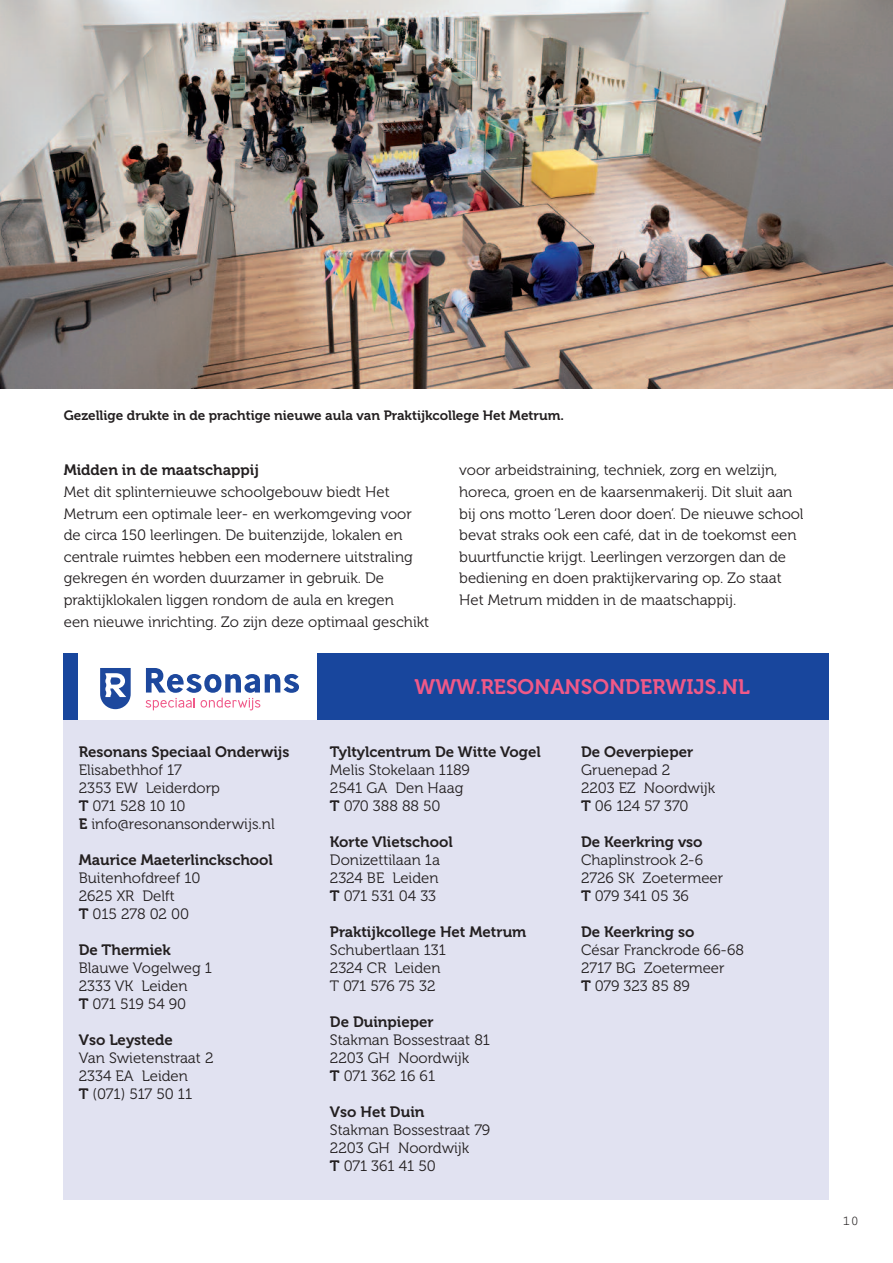
<style>
.page{position:relative;width:893px;height:1263px;background:#fff}
.page>*{position:absolute;margin:0;border:0;box-sizing:border-box;transform-origin:0 0}
.t1{font:21px "Museo 700";color:#f05988}
.t2{font:15px/18px "Museo 300";color:#231f20}
.t3{font:15px "Museo 700";color:#231f20}
.t4{font:13.5px "Museo 700";color:#231f20}
.t5{font:13.5px "Courier";color:#231f20}
.s1{font-family:"Museo 700"}
</style>
<div class="page">
<div style="left:64px;top:655px;width:765px;height:544px;background:#e1e2f1"></div>
<div style="left:64px;top:653px;width:765px;height:66px;background:#18469d"></div>
<div style="left:79px;top:653px;width:238px;height:66px;background:#fff"></div>
<svg style="left:145px;top:668px;width:154px;height:42px"></svg>
<svg style="left:100px;top:668px;width:31px;height:41px"></svg>
<img style="left:0;top:0;width:893px;height:388px">
<p class="t4" style="left:64px;top:410px;width:502px">Gezellige drukte in de prachtige nieuwe aula van Praktijkcollege Het Metrum.</p>
<p class="t3" style="left:64px;top:465px;width:197px">Midden in de maatschappij</p>
<p class="t2" style="left:64px;top:482px;width:367px;line-height:21.6px">Met dit splinternieuwe schoolgebouw biedt Het Metrum een optimale leer- en werkomgeving voor de circa 150 leerlingen. De buitenzijde, lokalen en centrale ruimtes hebben een modernere uitstraling gekregen én worden duurzamer in gebruik. De praktijklokalen liggen rondom de aula en kregen<br>een nieuwe inrichting. Zo zijn deze optimaal geschikt</p>
<p class="t2" style="left:459px;top:461px;width:346px;line-height:21.6px">voor arbeidstraining, techniek, zorg en welzijn, horeca, groen en de kaarsenmakerij. Dit sluit aan bij ons motto ‘Leren door doen’. De nieuwe school bevat straks ook een café, dat in de toekomst een buurtfunctie krijgt. Leerlingen verzorgen dan de bediening en doen praktijkervaring op. Zo staat Het Metrum midden in de maatschappij.</p>
<p class="t3" style="left:79px;top:746px;width:212px">Resonans Speciaal Onderwijs</p>
<p class="t2" style="left:79px;top:762px;width:197px">Elisabethhof 17<br>2353 EW Leiderdorp<br><span class="s1">T</span> 071 528 10 10<br><span class="s1">E</span> info@resonansonderwijs.nl</p>
<p class="t3" style="left:79px;top:854px;width:196px">Maurice Maeterlinckschool</p>
<p class="t2" style="left:79px;top:870px;width:123px">Buitenhofdreef 10<br>2625 XR Delft<br><span class="s1">T</span> 015 278 02 00</p>
<p class="t3" style="left:79px;top:944px;width:94px">De Thermiek</p>
<p class="t2" style="left:79px;top:960px;width:135px">Blauwe Vogelweg 1<br>2333 VK Leiden<br><span class="s1">T</span> 071 519 54 90</p>
<p class="t3" style="left:79px;top:1034px;width:96px">Vso Leystede</p>
<p class="t2" style="left:79px;top:1050px;width:136px">Van Swietenstraat 2<br>2334 EA Leiden<br><span class="s1">T</span> (071) 517 50 11</p>
<h1 class="t1" style="left:414px;top:679px;width:337px">WWW.RESONANSONDERWIJS.NL</h1>
<p class="t3" style="left:330px;top:746px;width:212px">Tyltylcentrum De Witte Vogel</p>
<p class="t2" style="left:330px;top:762px;width:141px">Melis Stokelaan 1189<br>2541 GA Den Haag<br><span class="s1">T</span> 070 388 88 50</p>
<p class="t3" style="left:330px;top:836px;width:124px">Korte Vlietschool</p>
<p class="t2" style="left:330px;top:852px;width:112px;text-align:justify">Donizettilaan 1a 2324 BE Leiden <span class="s1">T</span> 071 531 04 33</p>
<p class="t3" style="left:330px;top:926px;width:198px">Praktijkcollege Het Metrum</p>
<p class="t2" style="left:330px;top:942px;width:118px">Schubertlaan 131<br>2324 CR Leiden<br>T 071 576 75 32</p>
<p class="t3" style="left:330px;top:1016px;width:105px">De Duinpieper</p>
<p class="t2" style="left:330px;top:1032px;width:162px">Stakman Bossestraat 81<br>2203 GH Noordwijk<br><span class="s1">T</span> 071 362 16 61</p>
<p class="t3" style="left:330px;top:1106px;width:96px">Vso Het Duin</p>
<p class="t2" style="left:330px;top:1122px;width:162px">Stakman Bossestraat 79<br>2203 GH Noordwijk<br><span class="s1">T</span> 071 361 41 50</p>
<p class="t3" style="left:581px;top:746px;width:114px">De Oeverpieper</p>
<p class="t2" style="left:581px;top:762px;width:136px">Gruenepad 2<br>2203 EZ Noordwijk<br><span class="s1">T</span> 06 124 57 370</p>
<p class="t3" style="left:581px;top:836px;width:123px">De Keerkring vso</p>
<p class="t2" style="left:581px;top:852px;width:144px">Chaplinstrook 2-6<br>2726 SK Zoetermeer<br><span class="s1">T</span> 079 341 05 36</p>
<p class="t3" style="left:581px;top:926px;width:115px">De Keerkring so</p>
<p class="t2" style="left:581px;top:942px;width:164px">César Franckrode 66-68<br>2717 BG Zoetermeer<br><span class="s1">T</span> 079 323 85 89</p>
<p class="t5" style="left:843px;top:1216px;width:18px">10</p>
</div>
